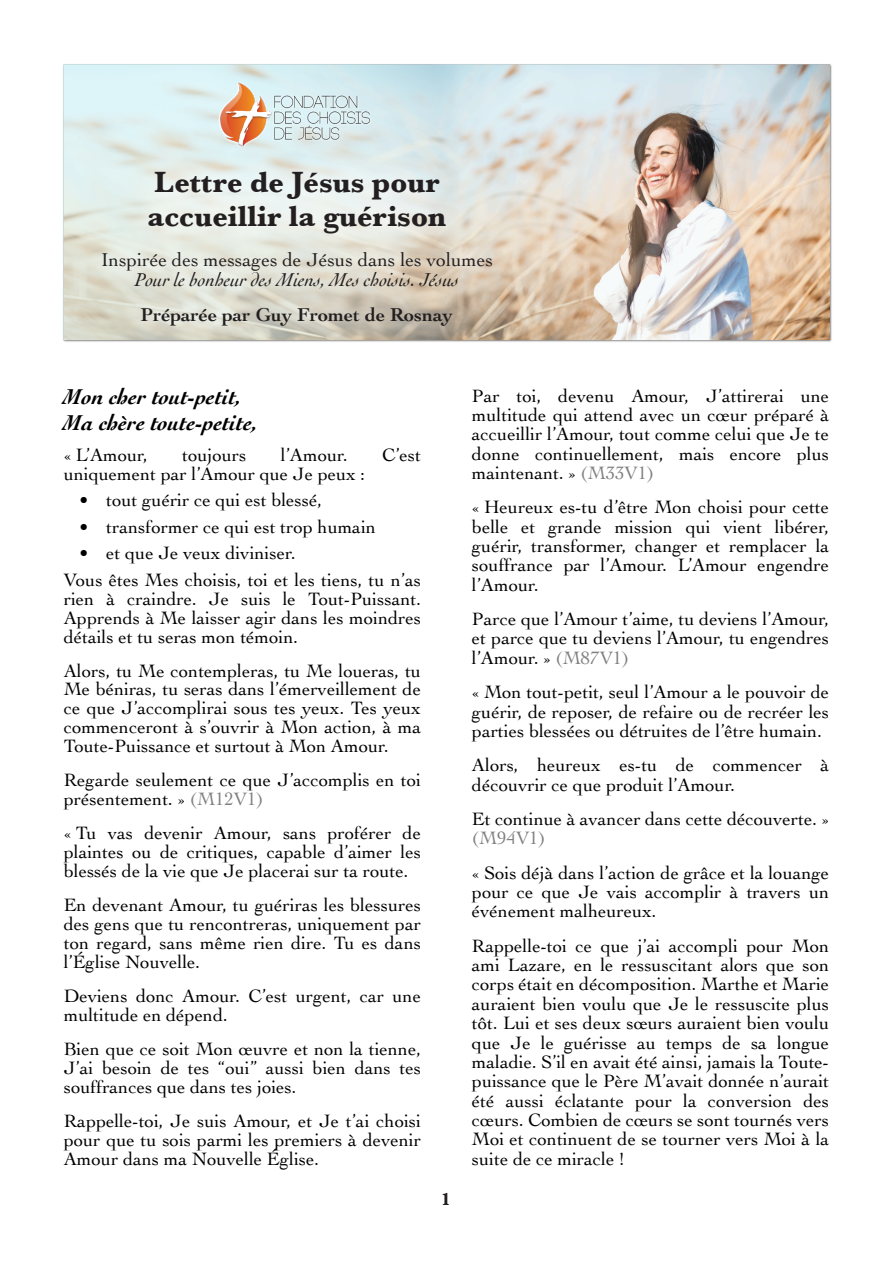
<style>
.page{position:relative;width:893px;height:1263px;background:#fff}
.page>*{position:absolute;margin:0;border:0;box-sizing:border-box;transform-origin:0 0}
.t1{font:700 expanded 30px/34.5px "Baskerville URW";color:#231f20}
.t2{font:italic 700 22.5px/25.7px "Cochin";color:#000}
.t3{font:19.5px "Cochin";color:#231f20}
.t4{font:italic 19.5px "Cochin";color:#231f20}
.t5{font:700 19.5px "Cochin";color:#231f20}
.t6{font:18.75px/19.4px "Cochin";color:#000;text-align:justify}
.t7{font:18.75px "Cochin";color:#808080}
.t8{font:700 expanded 18px "Baskerville URW";color:#231f20}
.s1{color:#808080}
</style>
<div class="page">
<div style="left:64px;top:64px;width:766px;height:276px;background:#deffff;opacity:.55"></div>
<img style="left:122px;top:144px;width:351px;height:85px">
<img style="left:77px;top:229px;width:440px;height:85px">
<img style="left:115px;top:282px;width:361px;height:60px">
<img style="left:217px;top:78px;width:160px;height:75px">
<h1 class="t1" style="left:148px;top:167px;width:300px">Lettre de Jésus pour accueillir la guérison</h1>
<p class="t3" style="left:101px;top:252px;width:393px">Inspirée des messages de Jésus dans les volumes</p>
<p class="t4" style="left:135px;top:272px;width:326px">Pour le bonheur des Miens, Mes choisis. Jésus</p>
<p class="t5" style="left:140px;top:307px;width:314px">Préparée par Guy Fromet de Rosnay</p>
<p class="t2" style="left:64px;top:386px;width:195px">Mon cher tout-petit,<br>Ma chère toute-petite,</p>
<p class="t6" style="left:64px;top:447px;width:86px">« L’Amour,</p>
<p class="t6" style="left:182px;top:447px;width:66px">toujours</p>
<p class="t6" style="left:281px;top:447px;width:68px">l’Amour.</p>
<p class="t6" style="left:382px;top:447px;width:40px">C’est</p>
<p class="t6" style="left:64px;top:466px;width:303px">uniquement par l’Amour que Je peux :</p>
<p class="t6" style="left:79px;top:492px;width:244px">• tout guérir ce qui est blessé,</p>
<p class="t6" style="left:79px;top:519px;width:298px">• transformer ce qui est trop humain</p>
<p class="t6" style="left:64px;top:542px;width:359px;line-height:26.4px;text-indent:16px">• et que Je veux diviniser.<br>Vous êtes Mes choisis, toi et les tiens, tu n’as</p>
<p class="t6" style="left:64px;top:591px;width:359px;line-height:18.9px">rien à craindre. Je suis le Tout-Puissant.<br>Apprends à Me laisser agir dans les moindres détails et tu seras mon témoin.</p>
<p class="t6" style="left:64px;top:663px;width:359px;line-height:18.9px">Alors, tu Me contempleras, tu Me loueras, tu Me béniras, tu seras dans l’émerveillement de ce que J’accomplirai sous tes yeux. Tes yeux commenceront à s’ouvrir à Mon action, à ma Toute-Puissance et surtout à Mon Amour.</p>
<p class="t6" style="left:64px;top:772px;width:359px;line-height:18.9px">Regarde seulement ce que J’accomplis en toi présentement. » <span class="s1">(M12V1)</span></p>
<p class="t6" style="left:64px;top:825px;width:359px;line-height:18.9px">« Tu vas devenir Amour, sans proférer de plaintes ou de critiques, capable d’aimer les blessés de la vie que Je placerai sur ta route.</p>
<p class="t6" style="left:64px;top:897px;width:359px;line-height:18.9px">En devenant Amour, tu guériras les blessures des gens que tu rencontreras, uniquement par ton regard, sans même rien dire. Tu es dans l’Église Nouvelle.</p>
<p class="t6" style="left:64px;top:988px;width:359px;line-height:18.9px">Deviens donc Amour. C’est urgent, car une multitude en dépend.</p>
<p class="t6" style="left:64px;top:1041px;width:359px;line-height:18.9px">Bien que ce soit Mon œuvre et non la tienne, J’ai besoin de tes “oui” aussi bien dans tes souffrances que dans tes joies.</p>
<p class="t6" style="left:64px;top:1113px;width:359px;line-height:18.9px">Rappelle-toi, Je suis Amour, et Je t’ai choisi pour que tu sois parmi les premiers à devenir Amour dans ma Nouvelle Église.</p>
<p class="t8" style="left:441px;top:1191px;width:11px">1</p>
<p class="t6" style="left:472px;top:388px;width:359px">Par toi, devenu Amour, J’attirerai une multitude qui attend avec un cœur préparé à accueillir l’Amour, tout comme celui que Je te donne continuellement, mais encore plus maintenant. » <span class="s1">(M33V1)</span></p>
<p class="t6" style="left:472px;top:499px;width:359px">« Heureux es-tu d’être Mon choisi pour cette belle et grande mission qui vient libérer, guérir, transformer, changer et remplacer la souffrance par l’Amour. L’Amour engendre l’Amour.</p>
<p class="t6" style="left:472px;top:611px;width:359px">Parce que l’Amour t’aime, tu deviens l’Amour, et parce que tu deviens l’Amour, tu engendres l’Amour. » <span class="s1">(M87V1)</span></p>
<p class="t6" style="left:472px;top:684px;width:359px">« Mon tout-petit, seul l’Amour a le pouvoir de guérir, de reposer, de refaire ou de recréer les parties blessées ou détruites de l’être humain.</p>
<p class="t6" style="left:472px;top:757px;width:359px">Alors, heureux es-tu de commencer à découvrir ce que produit l’Amour.</p>
<p class="t6" style="left:472px;top:811px;width:359px">Et continue à avancer dans cette découverte. »</p>
<p class="t7" style="left:472px;top:831px;width:75px">(M94V1)</p>
<p class="t6" style="left:472px;top:865px;width:359px">« Sois déjà dans l’action de grâce et la louange pour ce que Je vais accomplir à travers un événement malheureux.</p>
<p class="t6" style="left:472px;top:938px;width:359px">Rappelle-toi ce que j’ai accompli pour Mon ami Lazare, en le ressuscitant alors que son corps était en décomposition. Marthe et Marie auraient bien voulu que Je le ressuscite plus tôt. Lui et ses deux sœurs auraient bien voulu que Je le guérisse au temps de sa longue maladie. S’il en avait été ainsi, jamais la Toute&shy;puissance que le Père M’avait donnée n’aurait été aussi éclatante pour la conversion des cœurs. Combien de cœurs se sont tournés vers Moi et continuent de se tourner vers Moi à la suite de ce miracle !</p>
</div>
